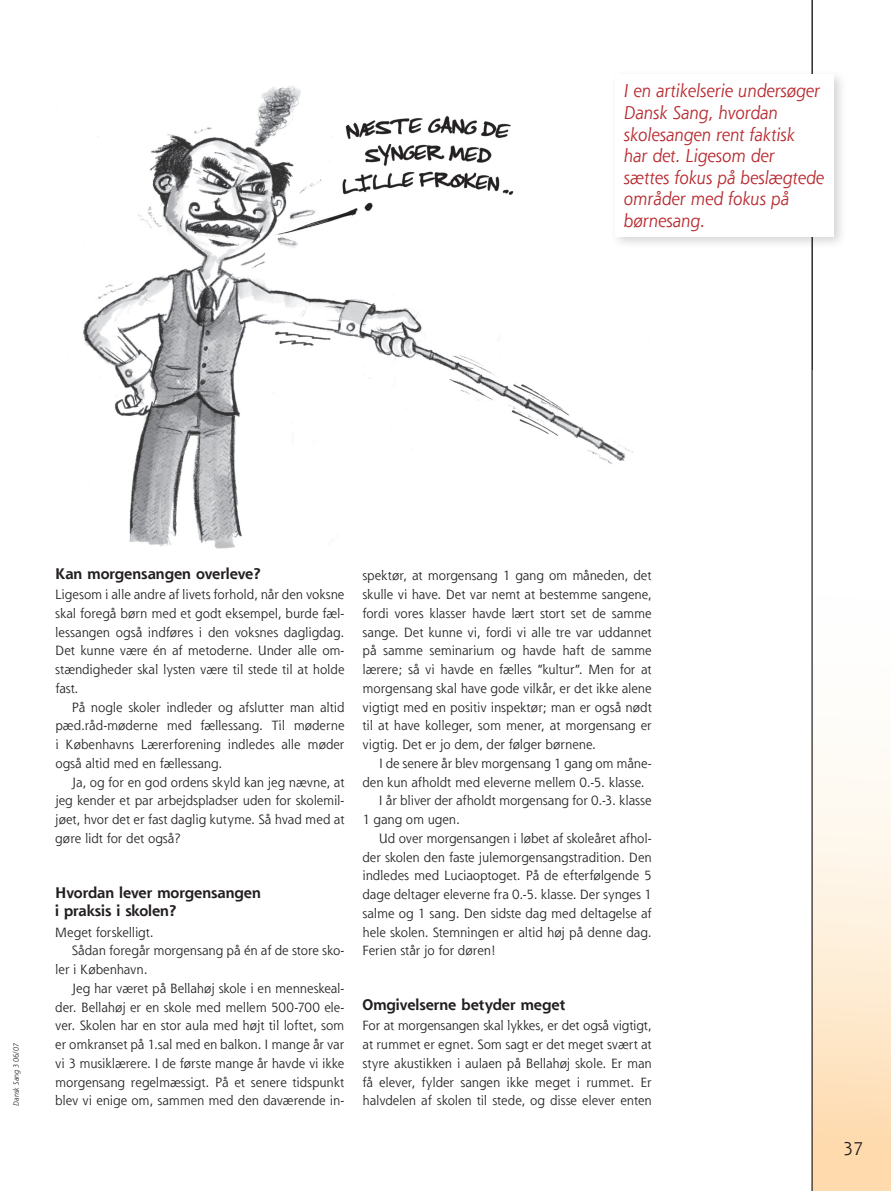
<style>
.page{position:relative;width:891px;height:1191px;background:#fff}
.page>*{position:absolute;margin:0;border:0;box-sizing:border-box;transform-origin:0 0}
.t1{font:italic 18px/21.6px "Shannon";color:#b7282e}
.t2{font:18px "Shannon";color:#231f20}
.t3{font:700 15px/18.8px "Shannon";letter-spacing:-.005em;color:#231f20}
.t4{font:13.05px/18.8px "Shannon";letter-spacing:-.005em;color:#231f20;text-align:justify}
.t5{font:italic 7.5px "Shannon";letter-spacing:.01em;color:#231f20}
</style>
<div class="page">
<svg style="left:813px;top:767px;width:78px;height:424px;background:#feebd1"></svg>
<hr style="left:812px;top:0;width:1px;height:1191px;background:#231f20">
<img style="left:83px;top:86px;width:550px;height:463px">
<div style="left:610px;top:68px;width:239px;height:184px;background:#231f20;opacity:.2"></div>
<div style="left:615px;top:74px;width:218px;height:162px;background:#fff"></div>
<h1 class="t1" style="left:624px;top:80px;width:202px">I en artikelserie undersøger<br>Dansk Sang, hvordan skolesangen rent faktisk<br>har det. Ligesom der sættes fokus på beslægtede områder med fokus på børnesang.</h1>
<p class="t5" style="left:11px;top:1106px;width:64px;rotate:-90deg">Dansk Sang 3 06/07</p>
<p class="t3" style="left:55px;top:564px;width:207px">Kan morgensangen overleve?</p>
<p class="t4" style="left:55px;top:585px;width:291px">Ligesom i alle andre af livets forhold, når den voksne skal foregå børn med et godt eksempel, burde fæl&shy;lessangen også indføres i den voksnes dagligdag.<br>Det kunne være én af metoderne. Under alle om&shy;stændigheder skal lysten være til stede til at holde fast.</p>
<p class="t4" style="left:55px;top:697px;width:291px;text-indent:17px">På nogle skoler indleder og afslutter man altid pæd.råd-møderne med fællessang. Til møderne i Københavns Lærerforening indledes alle møder også altid med en fællessang.</p>
<p class="t4" style="left:55px;top:772px;width:291px;text-indent:17px">Ja, og for en god ordens skyld kan jeg nævne, at jeg kender et par arbejdspladser uden for skolemil&shy;jøet, hvor det er fast daglig kutyme. Så hvad med at gøre lidt for det også?</p>
<p class="t3" style="left:55px;top:883px;width:207px">Hvordan lever morgensangen i praksis i skolen?</p>
<p class="t4" style="left:55px;top:922px;width:100px">Meget forskelligt.</p>
<p class="t4" style="left:72px;top:941px;width:274px">Sådan foregår morgensang på én af de store sko-</p>
<p class="t4" style="left:55px;top:960px;width:94px">ler i København.</p>
<p class="t4" style="left:72px;top:978px;width:274px">Jeg har været på Bellahøj skole i en menneskeal-</p>
<p class="t4" style="left:55px;top:997px;width:291px">der. Bellahøj er en skole med mellem 500-700 ele-</p>
<p class="t4" style="left:55px;top:1016px;width:291px">ver. Skolen har en stor aula med højt til loftet, som</p>
<p class="t4" style="left:55px;top:1035px;width:291px">er omkranset på 1.sal med en balkon. I mange år var</p>
<p class="t4" style="left:55px;top:1053px;width:291px">vi 3 musiklærere. I de første mange år havde vi ikke</p>
<p class="t4" style="left:55px;top:1072px;width:291px">morgensang regelmæssigt. På et senere tidspunkt</p>
<p class="t4" style="left:55px;top:1091px;width:291px">blev vi enige om, sammen med den daværende in-</p>
<p class="t4" style="left:362px;top:566px;width:291px">spektør, at morgensang 1 gang om måneden, det skulle vi have. Det var nemt at bestemme sangene, fordi vores klasser havde lært stort set de samme sange. Det kunne vi, fordi vi alle tre var uddannet på samme seminarium og havde haft de samme lærere; så vi havde en fælles ”kultur”. Men for at morgensang skal have gode vilkår, er det ikke alene vigtigt med en positiv inspektør; man er også nødt til at have kolleger, som mener, at morgensang er vigtig. Det er jo dem, der følger børnene.</p>
<p class="t4" style="left:379px;top:753px;width:274px">I de senere år blev morgensang 1 gang om måne-</p>
<p class="t4" style="left:362px;top:772px;width:284px">den kun afholdt med eleverne mellem 0.-5. klasse.</p>
<p class="t4" style="left:379px;top:791px;width:274px">I år bliver der afholdt morgensang for 0.-3. klasse</p>
<p class="t4" style="left:362px;top:810px;width:99px">1 gang om ugen.</p>
<p class="t4" style="left:379px;top:828px;width:274px">Ud over morgensangen i løbet af skoleåret afhol-</p>
<p class="t4" style="left:362px;top:847px;width:291px">der skolen den faste julemorgensangstradition. Den</p>
<p class="t4" style="left:362px;top:866px;width:291px">indledes med Luciaoptoget. På de efterfølgende 5</p>
<p class="t4" style="left:362px;top:885px;width:291px">dage deltager eleverne fra 0.-5. klasse. Der synges 1</p>
<p class="t4" style="left:362px;top:903px;width:291px">salme og 1 sang. Den sidste dag med deltagelse af</p>
<p class="t4" style="left:363px;top:922px;width:291px">hele skolen. Stemningen er altid høj på denne dag.</p>
<p class="t4" style="left:363px;top:941px;width:134px">Ferien står jo for døren!</p>
<p class="t3" style="left:362px;top:995px;width:205px">Omgivelserne betyder meget</p>
<p class="t4" style="left:362px;top:1016px;width:291px">For at morgensangen skal lykkes, er det også vigtigt, at rummet er egnet. Som sagt er det meget svært at styre akustikken i aulaen på Bellahøj skole. Er man få elever, fylder sangen ikke meget i rummet. Er halvdelen af skolen til stede, og disse elever enten</p>
<h1 class="t2" style="left:843px;top:1137px;width:22px">37</h1>
</div>
